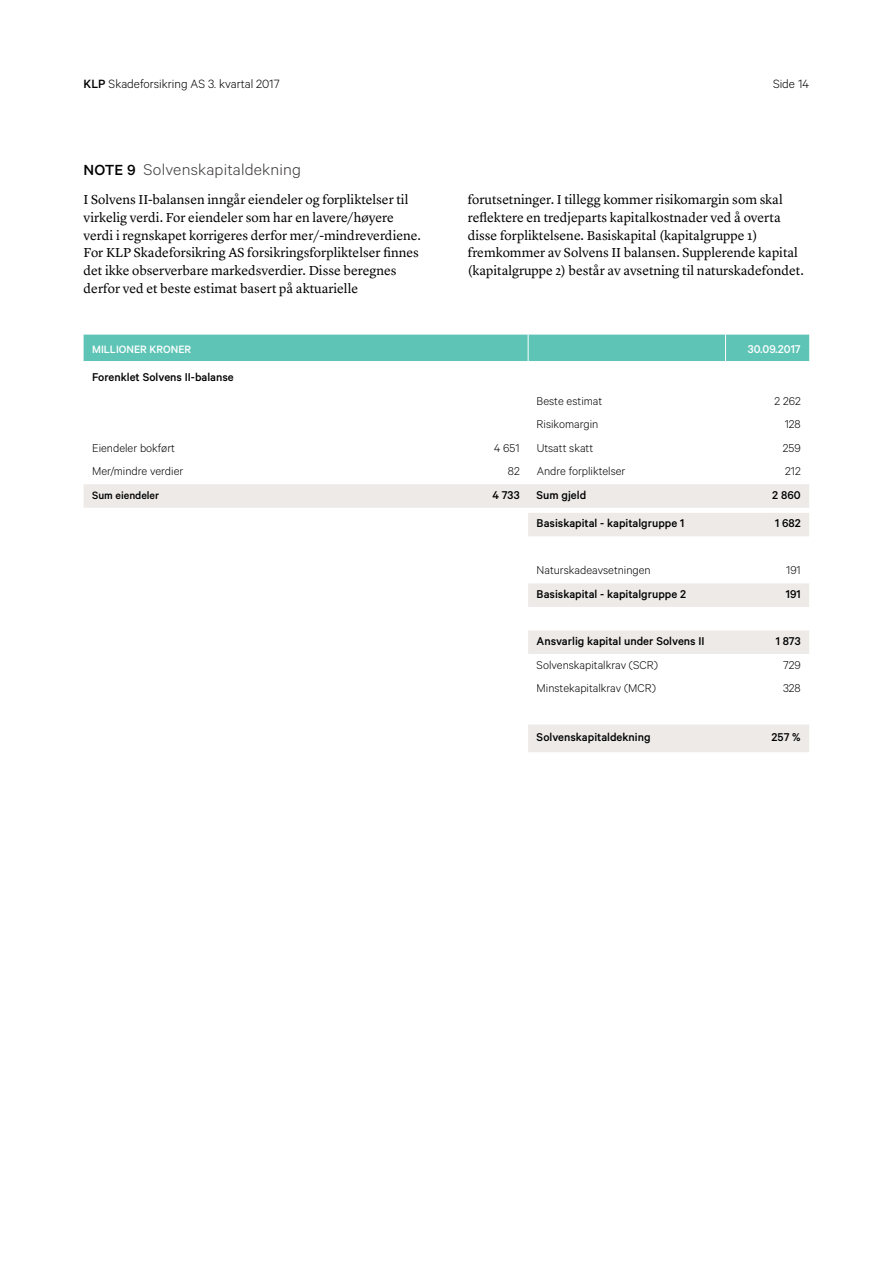
<style>
.page{position:relative;width:893px;height:1263px;background:#fff}
.page>*{position:absolute;margin:0;border:0;box-sizing:border-box;transform-origin:0 0}
.t1{font:300 17.55px "Calibre";letter-spacing:.01em;color:#3b3838;scale:1.04 1}
.t2{font:13.5px/17.7px "Lyon Text";color:#000}
.t3{font:300 13.5px "Calibre";color:#000}
.t4{font:300 12.75px "Calibre";color:#000}
.t5{font:500 12.75px "Calibre";color:#000}
.t6{font:500 12.75px "Calibre";color:#fff}
.t7{font:500 12px "Calibre";color:#fff}
.t8{font:500 12px "Calibre";color:#000}
.s1{font-weight:500}
.s2{font-weight:500;font-size:16.5px;color:#000}
</style>
<div class="page">
<svg style="left:84px;top:484px;width:725px;height:268px"></svg>
<div style="left:84px;top:335px;width:725px;height:26px;background:#5ec4b6"></div>
<p class="t3" style="left:84px;top:76px;width:197px"><span class="s1">KLP</span> Skadeforsikring AS 3. kvartal 2017</p>
<p class="t3" style="left:773px;top:76px;width:38px">Side 14</p>
<p class="t1" style="left:84px;top:160px;width:211px"><span class="s2">NOTE 9</span> Solvenskapitaldekning</p>
<p class="t2" style="left:84px;top:190px;width:339px">I Solvens II-balansen inngår eiendeler og forpliktelser til virkelig verdi. For eiendeler som har en lavere/høyere verdi i regnskapet korrigeres derfor mer/-mindreverdiene.<br>For KLP Skadeforsikring AS forsikringsforpliktelser finnes det ikke observerbare markedsverdier. Disse beregnes derfor ved et beste estimat basert på aktuarielle</p>
<p class="t2" style="left:468px;top:190px;width:338px">forutsetninger. I tillegg kommer risikomargin som skal reflektere en tredjeparts kapitalkostnader ved å overta disse forpliktelsene. Basiskapital (kapitalgruppe 1) fremkommer av Solvens II balansen. Supplerende kapital (kapitalgruppe 2) består av avsetning til naturskadefondet.</p>
<p class="t7" style="left:92px;top:342px;width:101px">MILLIONER KRONER</p>
<p class="t6" style="left:748px;top:341px;width:54px">30.09.2017</p>
<p class="t5" style="left:92px;top:370px;width:143px">Forenklet Solvens II-balanse</p>
<p class="t4" style="left:537px;top:393px;width:67px">Beste estimat</p>
<p class="t4" style="left:774px;top:393px;width:28px">2 262</p>
<p class="t4" style="left:537px;top:417px;width:63px">Risikomargin</p>
<p class="t4" style="left:785px;top:417px;width:18px">128</p>
<p class="t4" style="left:92px;top:440px;width:84px">Eiendeler bokført</p>
<p class="t4" style="left:494px;top:440px;width:27px">4 651</p>
<p class="t4" style="left:537px;top:440px;width:58px">Utsatt skatt</p>
<p class="t4" style="left:783px;top:440px;width:19px">259</p>
<p class="t4" style="left:92px;top:464px;width:93px">Mer/mindre verdier</p>
<p class="t4" style="left:508px;top:464px;width:13px">82</p>
<p class="t4" style="left:537px;top:464px;width:90px">Andre forpliktelser</p>
<p class="t4" style="left:785px;top:464px;width:17px">212</p>
<p class="t8" style="left:92px;top:488px;width:69px">Sum eiendeler</p>
<p class="t5" style="left:492px;top:487px;width:29px">4 733</p>
<p class="t5" style="left:537px;top:487px;width:51px">Sum gjeld</p>
<p class="t5" style="left:772px;top:487px;width:30px">2 860</p>
<p class="t5" style="left:537px;top:516px;width:149px">Basiskapital - kapitalgruppe 1</p>
<p class="t5" style="left:775px;top:516px;width:27px">1 682</p>
<p class="t4" style="left:537px;top:563px;width:116px">Naturskadeavsetningen</p>
<p class="t4" style="left:786px;top:563px;width:16px">191</p>
<p class="t5" style="left:537px;top:587px;width:151px">Basiskapital - kapitalgruppe 2</p>
<p class="t5" style="left:786px;top:587px;width:16px">191</p>
<p class="t5" style="left:537px;top:634px;width:169px">Ansvarlig kapital under Solvens II</p>
<p class="t5" style="left:776px;top:634px;width:26px">1 873</p>
<p class="t4" style="left:537px;top:657px;width:123px">Solvenskapitalkrav (SCR)</p>
<p class="t4" style="left:783px;top:657px;width:19px">729</p>
<p class="t4" style="left:537px;top:681px;width:121px">Minstekapitalkrav (MCR)</p>
<p class="t4" style="left:783px;top:681px;width:19px">328</p>
<p class="t5" style="left:537px;top:730px;width:115px">Solvenskapitaldekning</p>
<p class="t5" style="left:772px;top:730px;width:31px">257 %</p>
</div>
